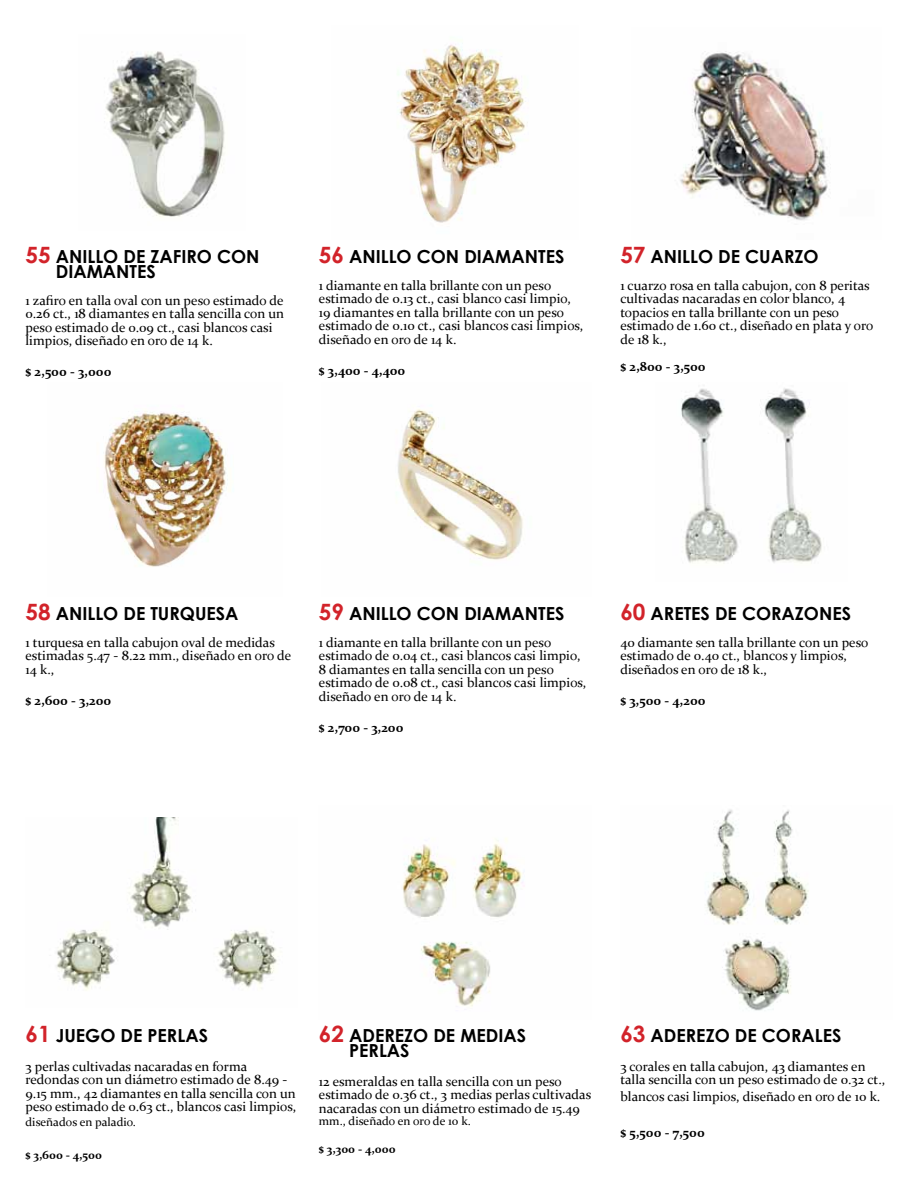
<style>
.page{position:relative;width:918px;height:1188px;background:#fff}
.page>*{position:absolute;margin:0;border:0;box-sizing:border-box;transform-origin:0 0}
.t1{font:700 18px/15px "Century Gothic";color:#000}
.t2{font:13.5px/13.5px "Constantia";color:#000}
.t3{font:700 13.5px "Constantia";color:#000}
.t4{font:12px "Constantia";color:#000}
.t5{font:700 12px "Constantia";color:#000}
.s1{font-size:22.5px;color:#d2232a}
</style>
<div class="page">
<img style="left:105px;top:51px;width:120px;height:166px">
<img style="left:397px;top:44px;width:131px;height:179px">
<img style="left:104px;top:411px;width:126px;height:156px">
<img style="left:396px;top:409px;width:127px;height:151px">
<img style="left:681px;top:388px;width:141px;height:175px">
<img style="left:56px;top:818px;width:221px;height:173px">
<img style="left:402px;top:838px;width:123px;height:169px">
<img style="left:706px;top:809px;width:103px;height:202px">
<img style="left:680px;top:51px;width:150px;height:170px">
<h1 class="t1" style="left:56px;top:248px;width:205px;text-indent:-30px"><span class="s1">55</span> ANILLO DE ZAFIRO CON<br>DIAMANTES</h1>
<p class="t2" style="left:26px;top:293px;width:260px">1 zafiro en talla oval con un peso estimado de 0.26 ct., 18 diamantes en talla sencilla con un peso estimado de 0.09 ct., casi blancos casi limpios, diseñado en oro de 14 k.</p>
<p class="t3" style="left:26px;top:362px;width:87px">$ 2,500 - 3,000</p>
<h1 class="t1" style="left:319px;top:248px;width:247px"><span class="s1">56</span> ANILLO CON DIAMANTES</h1>
<p class="t2" style="left:319px;top:278px;width:266px">1 diamante en talla brillante con un peso estimado de 0.13 ct., casi blanco casi limpio, 19 diamantes en talla brillante con un peso estimado de 0.10 ct., casi blancos casi limpios, diseñado en oro de 14 k.</p>
<p class="t3" style="left:319px;top:361px;width:88px">$ 3,400 - 4,400</p>
<h1 class="t1" style="left:620px;top:248px;width:200px"><span class="s1">57</span> ANILLO DE CUARZO</h1>
<p class="t2" style="left:620px;top:278px;width:255px">1 cuarzo rosa en talla cabujon, con 8 peritas cultivadas nacaradas en color blanco, 4 topacios en talla brillante con un peso estimado de 1.60 ct., diseñado en plata y oro de 18 k.,</p>
<p class="t3" style="left:620px;top:357px;width:87px">$ 2,800 - 3,500</p>
<h1 class="t1" style="left:26px;top:605px;width:214px"><span class="s1">58</span> ANILLO DE TURQUESA</h1>
<p class="t2" style="left:26px;top:635px;width:267px">1 turquesa en talla cabujon oval de medidas estimadas 5.47 - 8.22 mm., diseñado en oro de<br>14 k.,</p>
<p class="t3" style="left:26px;top:691px;width:87px">$ 2,600 - 3,200</p>
<h1 class="t1" style="left:319px;top:605px;width:247px"><span class="s1">59</span> ANILLO CON DIAMANTES</h1>
<p class="t2" style="left:319px;top:635px;width:269px">1 diamante en talla brillante con un peso estimado de 0.04 ct., casi blancos casi limpio, 8 diamantes en talla sencilla con un peso estimado de 0.08 ct., casi blancos casi limpios, diseñado en oro de 14 k.</p>
<p class="t3" style="left:319px;top:718px;width:86px">$ 2,700 - 3,200</p>
<h1 class="t1" style="left:620px;top:605px;width:232px"><span class="s1">60</span> ARETES DE CORAZONES</h1>
<p class="t2" style="left:620px;top:635px;width:250px">40 diamante sen talla brillante con un peso estimado de 0.40 ct., blancos y limpios, diseñados en oro de 18 k.,</p>
<p class="t3" style="left:620px;top:691px;width:87px">$ 3,500 - 4,200</p>
<h1 class="t1" style="left:26px;top:1027px;width:184px"><span class="s1">61</span> JUEGO DE PERLAS</h1>
<p class="t2" style="left:26px;top:1059px;width:272px">3 perlas cultivadas nacaradas en forma redondas con un diámetro estimado de 8.49 - 9.15 mm., 42 diamantes en talla sencilla con un peso estimado de 0.63 ct., blancos casi limpios,</p>
<p class="t4" style="left:26px;top:1113px;width:112px">diseñados en paladio.</p>
<p class="t5" style="left:26px;top:1146px;width:78px">$ 3,600 - 4,500</p>
<h1 class="t1" style="left:349px;top:1027px;width:179px;text-indent:-30px"><span class="s1">62</span> ADEREZO DE MEDIAS<br>PERLAS</h1>
<p class="t2" style="left:319px;top:1074px;width:274px">12 esmeraldas en talla sencilla con un peso estimado de 0.36 ct., 3 medias perlas cultivadas nacaradas con un diámetro estimado de 15.49</p>
<p class="t4" style="left:319px;top:1113px;width:154px">mm., diseñado en oro de 10 k.</p>
<p class="t5" style="left:319px;top:1141px;width:78px">$ 3,300 - 4,000</p>
<h1 class="t1" style="left:620px;top:1027px;width:223px"><span class="s1">63</span> ADEREZO DE CORALES</h1>
<p class="t2" style="left:620px;top:1059px;width:266px">3 corales en talla cabujon, 43 diamantes en talla sencilla con un peso estimado de 0.32 ct.,</p>
<p class="t2" style="left:620px;top:1089px;width:262px">blancos casi limpios, diseñado en oro de 10 k.</p>
<p class="t3" style="left:620px;top:1123px;width:86px">$ 5,500 - 7,500</p>
</div>
